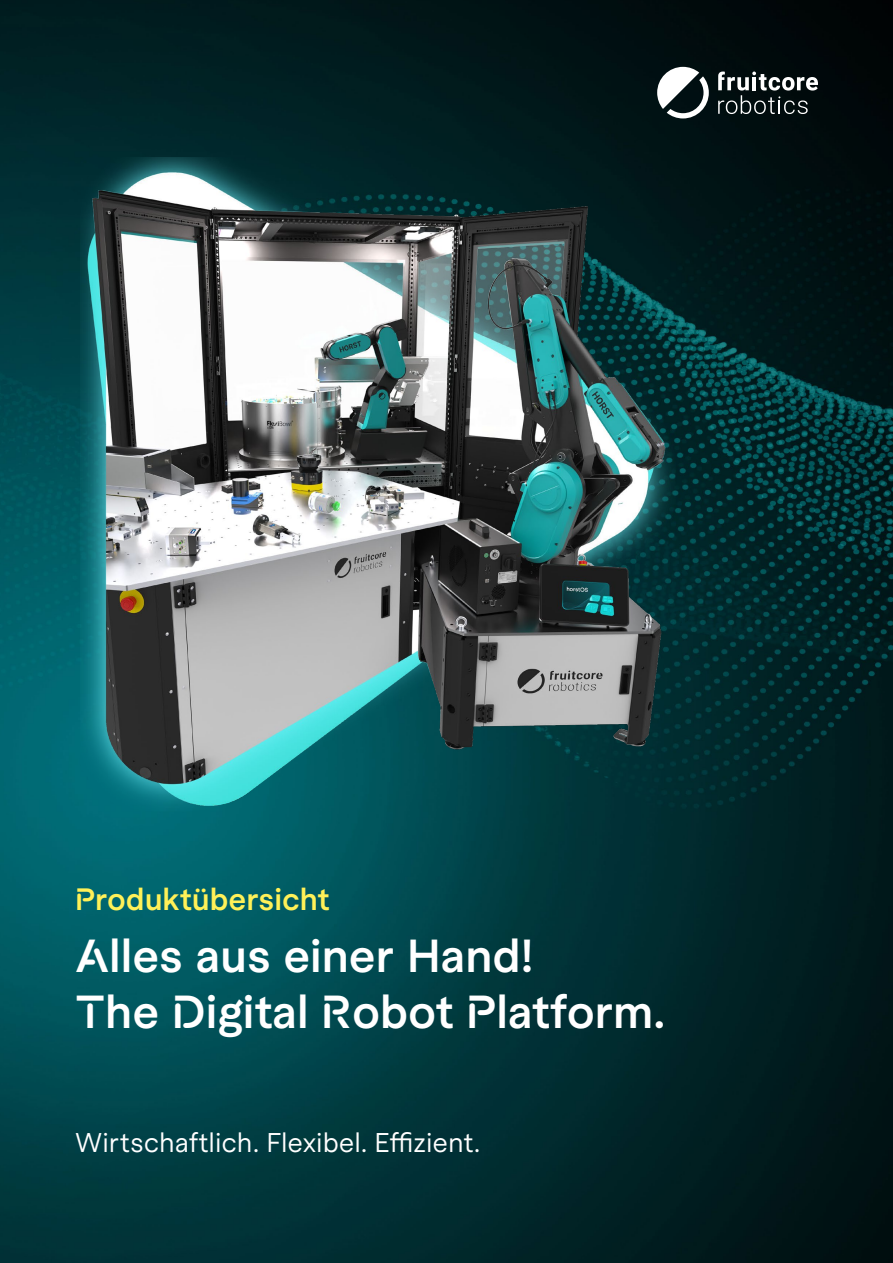
<style>
.page{position:relative;width:893px;height:1263px;background:#fff}
.page>*{position:absolute;margin:0;border:0;box-sizing:border-box;transform-origin:0 0}
.t1{font:600 45px/55.5px "Macan";color:#fff}
.t2{font:600 30px "Macan";color:#fff158}
.t3{font:26.4px "Macan";color:#fff}
.s1{font-family:"Macan Stencil"}
</style>
<div class="page">
<img style="left:0;top:0;width:893px;height:1263px">
<img style="left:80px;top:157px;width:654px;height:746px">
<svg style="left:718px;top:72px;width:100px;height:42px"></svg>
<svg style="left:657px;top:67px;width:52px;height:51px"></svg>
<p class="t2" style="left:75px;top:876px;width:256px"><span class="s1">P</span>roduktübersicht</p>
<p class="t1" style="left:75px;top:926px;width:592px"><span class="s1">A</span>lles aus einer Hand!<br><span class="s1">T</span>he <span class="s1">D</span>igital <span class="s1">R</span>obot <span class="s1">P</span>latform.</p>
<p class="t3" style="left:75px;top:1123px;width:407px">Wirtschaftlich. Flexibel. Effizient.</p>
</div>
